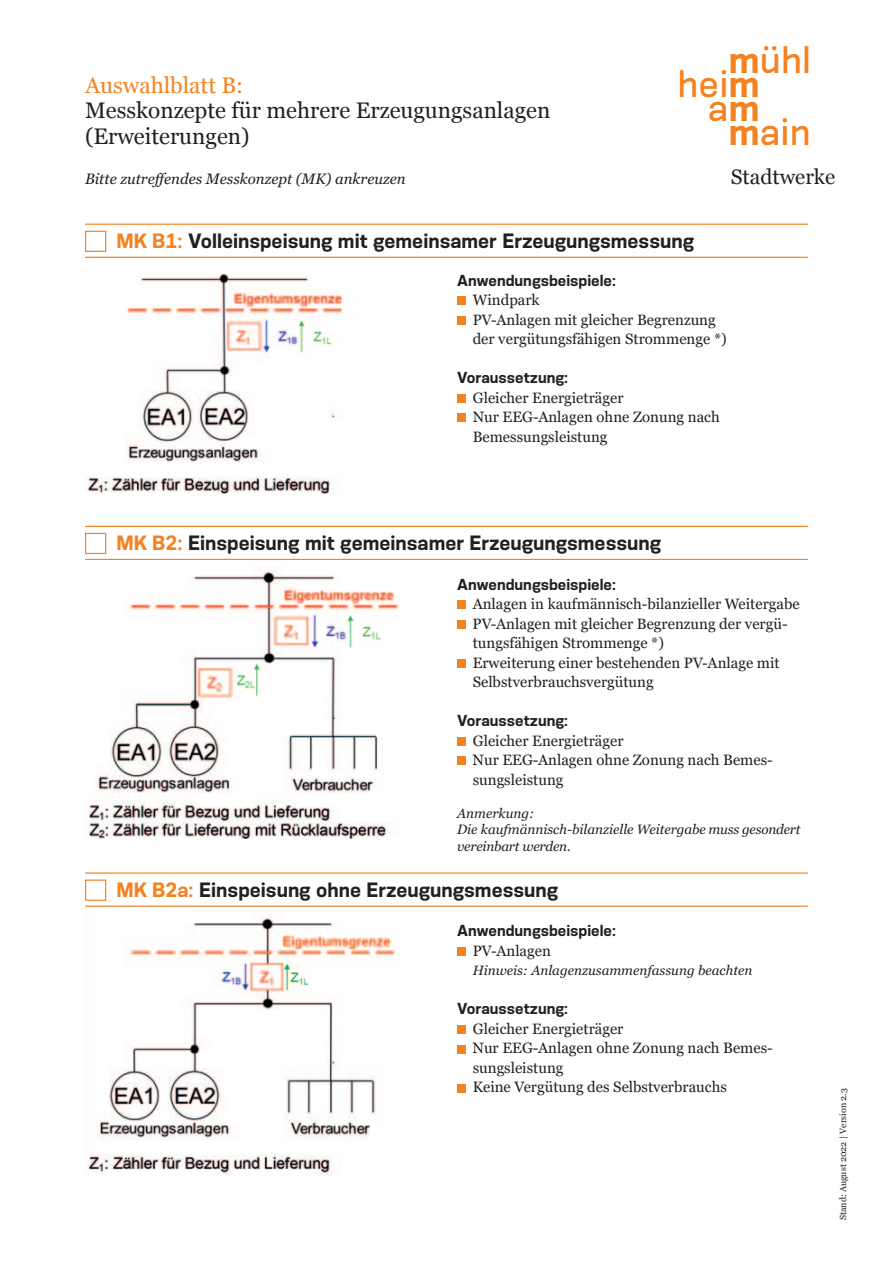
<style>
.page{position:relative;width:893px;height:1263px;background:#fff}
.page>*{position:absolute;margin:0;border:0;box-sizing:border-box;transform-origin:0 0}
.t1{font:500 36px "Konsens";letter-spacing:.005em;color:#f58220}
.t2{font:22.5px/25.5px "Georgia";color:#231f20}
.t3{font:22.5px "Georgia";color:#f58220}
.t4{font:21px "Georgia";color:#231f20}
.t5{font:700 19.5px "Konsens";color:#231f20}
.t6{font:15px/19.5px "Georgia Pro";color:#231f20}
.t7{font:700 15px "Konsens";color:#231f20}
.t8{font:italic 15px "Georgia Pro";color:#231f20}
.t9{font:italic 13.5px/16.5px "Georgia Pro";color:#231f20}
.t10{font:9px "Georgia";color:#231f20}
.s1{font-weight:700}
.s2{color:#f58220}
</style>
<div class="page">
<img style="left:87px;top:273px;width:256px;height:220px">
<div style="left:457px;top:296px;width:9px;height:9px;background:#f58220"></div>
<div style="left:457px;top:316px;width:9px;height:8px;background:#f58220"></div>
<div style="left:457px;top:394px;width:9px;height:8px;background:#f58220"></div>
<div style="left:457px;top:413px;width:9px;height:9px;background:#f58220"></div>
<hr style="left:85px;top:526px;width:723px;height:1px;background:#f58220">
<hr style="left:85px;top:559px;width:723px;height:1px;background:#f58220">
<div style="left:85px;top:533px;width:21px;height:21px;border:1px solid #f58220"></div>
<hr style="left:85px;top:224px;width:723px;height:1px;background:#f58220">
<hr style="left:85px;top:257px;width:723px;height:1px;background:#f58220">
<div style="left:85px;top:231px;width:21px;height:21px;border:1px solid #f58220"></div>
<img style="left:88px;top:570px;width:311px;height:269px">
<div style="left:457px;top:601px;width:9px;height:8px;background:#f58220"></div>
<div style="left:457px;top:620px;width:9px;height:9px;background:#f58220"></div>
<div style="left:457px;top:737px;width:9px;height:9px;background:#f58220"></div>
<div style="left:457px;top:757px;width:9px;height:8px;background:#f58220"></div>
<div style="left:457px;top:659px;width:9px;height:9px;background:#f58220"></div>
<hr style="left:85px;top:872px;width:723px;height:2px;background:#f58220">
<hr style="left:85px;top:905px;width:723px;height:2px;background:#f58220">
<div style="left:85px;top:879px;width:21px;height:22px;border:1px solid #f58220"></div>
<img style="left:87px;top:917px;width:309px;height:259px">
<div style="left:457px;top:947px;width:9px;height:9px;background:#f58220"></div>
<div style="left:457px;top:1025px;width:9px;height:9px;background:#f58220"></div>
<div style="left:457px;top:1045px;width:9px;height:8px;background:#f58220"></div>
<div style="left:457px;top:1084px;width:9px;height:8px;background:#f58220"></div>
<p class="t3" style="left:85px;top:72px;width:160px">Auswahlblatt B:</p>
<p class="t2" style="left:85px;top:98px;width:467px">Messkonzepte für mehrere Erzeugungsanlagen (Erweiterungen)</p>
<p class="t8" style="left:85px;top:172px;width:322px">Bitte zutreffendes Messkonzept (MK) ankreuzen</p>
<p class="t1" style="left:729px;top:37px;width:84px"><span class="s1">m</span>ühl</p>
<p class="t1" style="left:677px;top:61px;width:84px">hei<span class="s1">m</span></p>
<p class="t1" style="left:708px;top:85px;width:53px">a<span class="s1">m</span></p>
<p class="t1" style="left:729px;top:109px;width:84px"><span class="s1">m</span>ain</p>
<p class="t4" style="left:731px;top:165px;width:106px">Stadtwerke</p>
<p class="t5" style="left:116px;top:234px;width:579px"><span class="s2">MK B1:</span> Volleinspeisung mit gemeinsamer Erzeugungsmessung</p>
<p class="t7" style="left:457px;top:274px;width:160px">Anwendungsbeispiele:</p>
<p class="t6" style="left:473px;top:290px;width:68px">Windpark</p>
<p class="t6" style="left:473px;top:309px;width:255px">PV-Anlagen mit gleicher Begrenzung der vergütungsfähigen Strommenge *)</p>
<p class="t7" style="left:457px;top:372px;width:112px">Voraussetzung:</p>
<p class="t6" style="left:473px;top:387px;width:152px">Gleicher Energieträger</p>
<p class="t6" style="left:473px;top:407px;width:249px">Nur EEG-Anlagen ohne Zonung nach<br>Bemessungsleistung</p>
<p class="t5" style="left:116px;top:536px;width:546px"><span class="s2">MK B2:</span> Einspeisung mit gemeinsamer Erzeugungsmessung</p>
<p class="t7" style="left:457px;top:578px;width:160px">Anwendungsbeispiele:</p>
<p class="t6" style="left:473px;top:594px;width:328px">Anlagen in kaufmännisch-bilanzieller Weitergabe</p>
<p class="t6" style="left:472px;top:614px;width:317px">PV-Anlagen mit gleicher Begrenzung der vergü&shy;tungsfähigen Strommenge *)</p>
<p class="t6" style="left:473px;top:653px;width:308px">Erweiterung einer bestehenden PV-Anlage mit<br>Selbstverbrauchsvergütung</p>
<p class="t7" style="left:457px;top:715px;width:112px">Voraussetzung:</p>
<p class="t6" style="left:473px;top:731px;width:152px">Gleicher Energieträger</p>
<p class="t6" style="left:472px;top:750px;width:302px">Nur EEG-Anlagen ohne Zonung nach Bemes&shy;sungsleistung</p>
<p class="t9" style="left:457px;top:806px;width:79px">Anmerkung:</p>
<p class="t9" style="left:457px;top:822px;width:345px">Die kaufmännisch-bilanzielle Weitergabe muss gesondert vereinbart werden.</p>
<p class="t5" style="left:116px;top:882px;width:443px"><span class="s2">MK B2a:</span> Einspeisung ohne Erzeugungsmessung</p>
<p class="t7" style="left:457px;top:925px;width:160px">Anwendungsbeispiele:</p>
<p class="t6" style="left:473px;top:941px;width:80px">PV-Anlagen</p>
<p class="t9" style="left:473px;top:963px;width:281px">Hinweis: Anlagenzusammenfassung beachten</p>
<p class="t7" style="left:457px;top:1003px;width:112px">Voraussetzung:</p>
<p class="t6" style="left:473px;top:1019px;width:152px">Gleicher Energieträger</p>
<p class="t6" style="left:472px;top:1038px;width:302px">Nur EEG-Anlagen ohne Zonung nach Bemes&shy;sungsleistung</p>
<p class="t6" style="left:473px;top:1077px;width:256px">Keine Vergütung des Selbstverbrauchs</p>
<p class="t10" style="left:838px;top:1220px;width:133px;rotate:-90deg">Stand: August 2022 | Version 2.3</p>
</div>
